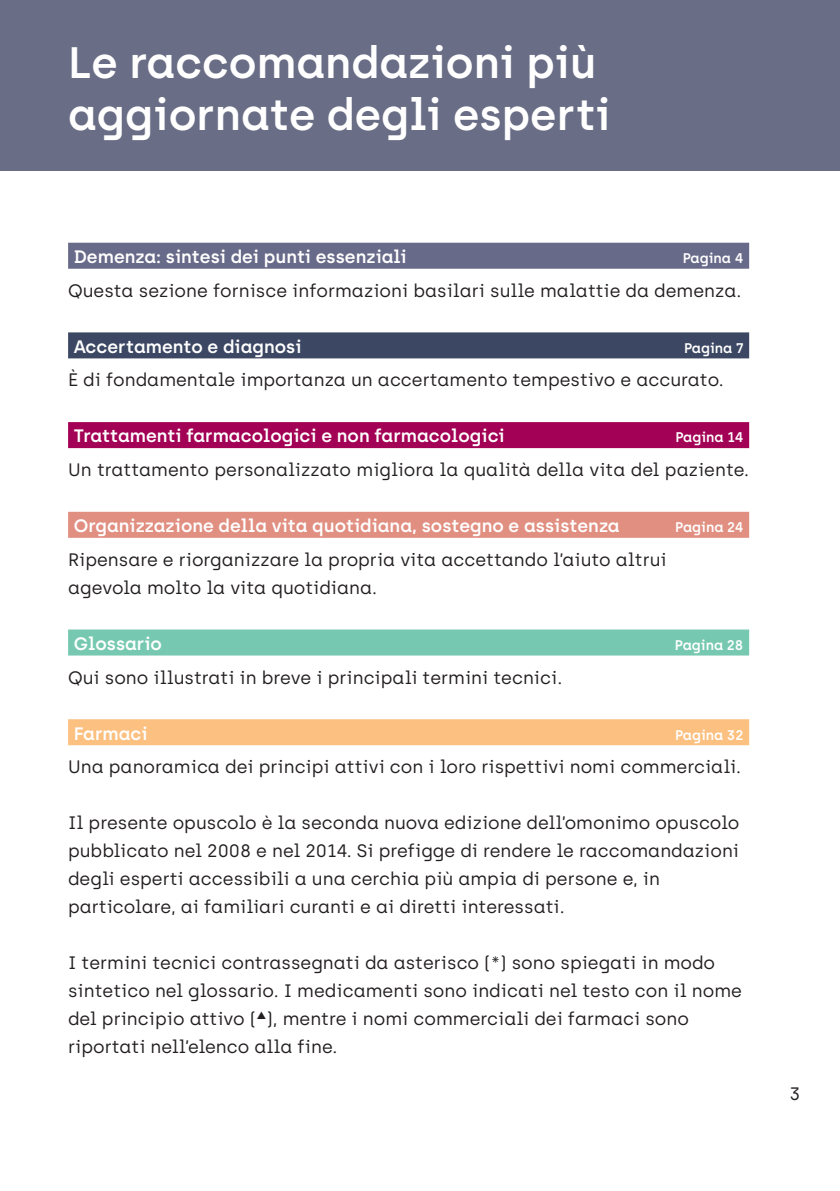
<style>
.page{position:relative;width:840px;height:1191px;background:#fff}
.page>*{position:absolute;margin:0;border:0;box-sizing:border-box;transform-origin:0 0}
.t1{font:600 44px/52px "Archia";color:#fff}
.t2{font:18px/28px "Archia";color:#231f20}
.t3{font:600 18px "Archia";color:#fff}
.t4{font:600 14px "Archia";color:#fff}
</style>
<div class="page">
<div style="left:0;top:0;width:839px;height:170px;background:#696d85"></div>
<div style="left:68px;top:243px;width:680px;height:26px;background:#686a89"></div>
<div style="left:68px;top:332px;width:680px;height:26px;background:#3c4763"></div>
<div style="left:68px;top:422px;width:680px;height:26px;background:#a30155"></div>
<div style="left:68px;top:512px;width:680px;height:26px;background:#e18f81"></div>
<div style="left:68px;top:629px;width:680px;height:26px;background:#76c9b0"></div>
<div style="left:68px;top:719px;width:680px;height:26px;background:#fcc080"></div>
<h1 class="t1" style="left:68px;top:36px;width:543px">Le raccomandazioni più aggiornate degli esperti</h1>
<p class="t3" style="left:74px;top:246px;width:334px">Demenza: sintesi dei punti essenziali</p>
<p class="t4" style="left:682px;top:250px;width:62px">Pagina 4</p>
<p class="t2" style="left:68px;top:276px;width:674px">Questa sezione fornisce informazioni basilari sulle malattie da demenza.</p>
<p class="t3" style="left:74px;top:335px;width:229px">Accertamento e diagnosi</p>
<p class="t4" style="left:683px;top:339px;width:61px">Pagina 7</p>
<p class="t2" style="left:68px;top:366px;width:657px">È di fondamentale importanza un accertamento tempestivo e accurato.</p>
<p class="t3" style="left:74px;top:425px;width:432px">Trattamenti farmacologici e non farmacologici</p>
<p class="t4" style="left:675px;top:429px;width:70px">Pagina 14</p>
<p class="t2" style="left:68px;top:456px;width:682px">Un trattamento personalizzato migliora la qualità della vita del paziente.</p>
<p class="t3" style="left:74px;top:515px;width:547px">Organizzazione della vita quotidiana, sostegno e assistenza</p>
<p class="t4" style="left:674px;top:519px;width:70px">Pagina 24</p>
<p class="t2" style="left:68px;top:545px;width:599px">Ripensare e riorganizzare la propria vita accettando l’aiuto altrui agevola molto la vita quotidiana.</p>
<p class="t3" style="left:74px;top:632px;width:90px">Glossario</p>
<p class="t4" style="left:674px;top:636px;width:70px">Pagina 28</p>
<p class="t2" style="left:68px;top:663px;width:495px">Qui sono illustrati in breve i principali termini tecnici.</p>
<p class="t3" style="left:74px;top:722px;width:75px">Farmaci</p>
<p class="t4" style="left:674px;top:726px;width:70px">Pagina 32</p>
<p class="t2" style="left:68px;top:753px;width:674px">Una panoramica dei principi attivi con i loro rispettivi nomi commerciali.</p>
<p class="t2" style="left:68px;top:809px;width:672px">Il presente opuscolo è la seconda nuova edizione dell’omonimo opuscolo pubblicato nel 2008 e nel 2014. Si prefigge di rendere le raccomandazioni degli esperti accessibili a una cerchia più ampia di persone e, in particolare, ai familiari curanti e ai diretti interessati.</p>
<p class="t2" style="left:68px;top:949px;width:675px">I termini tecnici contrassegnati da asterisco (*) sono spiegati in modo sintetico nel glossario. I medicamenti sono indicati nel testo con il nome del principio attivo (▲), mentre i nomi commerciali dei farmaci sono riportati nell’elenco alla fine.</p>
<p class="t2" style="left:789px;top:1079px;width:12px">3</p>
</div>
